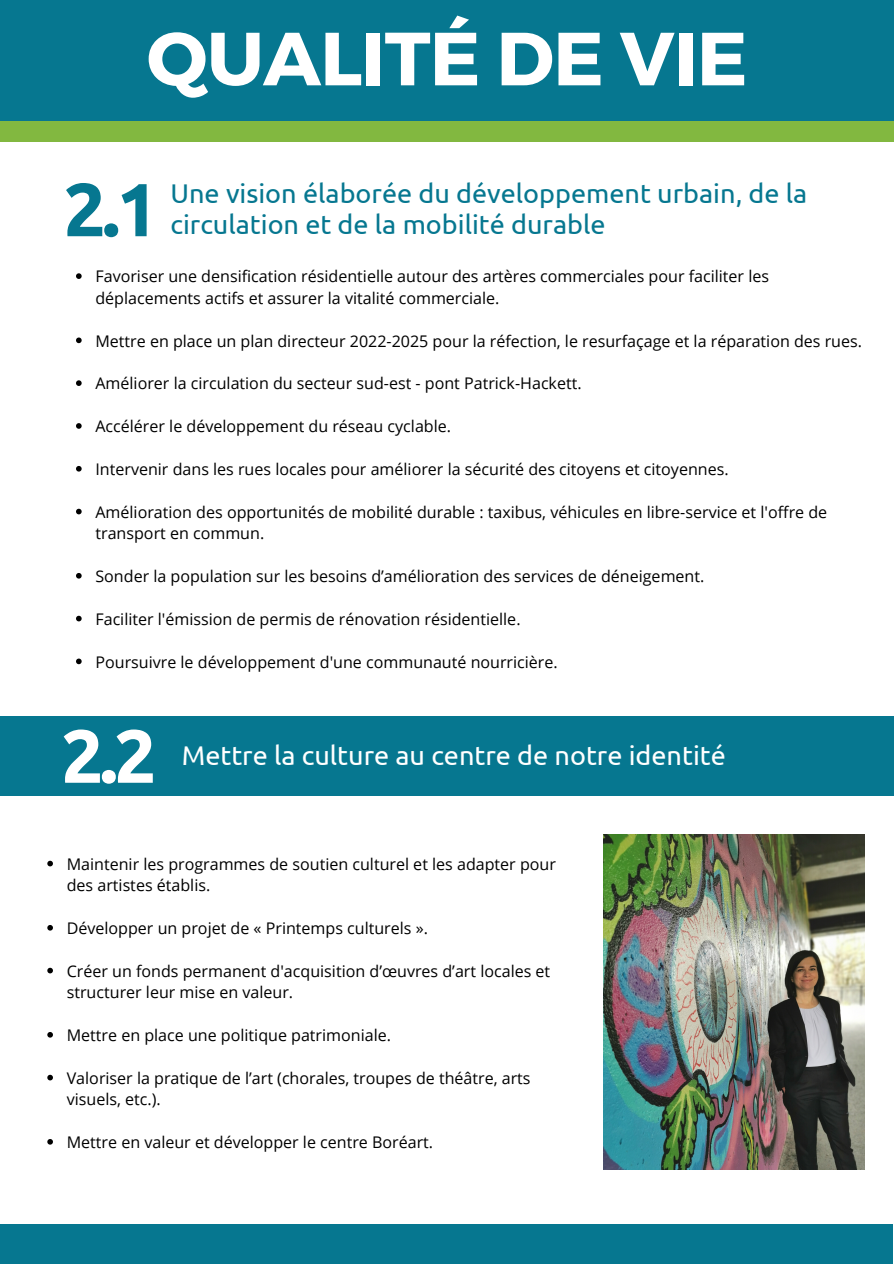
<style>
.page{position:relative;width:894px;height:1264px;background:#fff}
.page>*{position:absolute;margin:0;border:0;box-sizing:border-box;transform-origin:0 0}
.t1{font:700 75px "Montserrat";letter-spacing:-.01em;color:#fff}
.t2{font:700 75px "Ubuntu";color:#067790}
.t3{font:700 75px "Ubuntu";color:#fff}
.t4{font:27px "Ubuntu";color:#067790}
.t5{font:27px "Ubuntu";color:#fff}
.t6{font:16.05px/21.5px "Open Sans";color:#000}
</style>
<div class="page">
<div style="left:0;top:29px;width:893px;height:112px;background:#82b840"></div>
<div style="left:0;top:0;width:893px;height:121px;background:#067790"></div>
<div style="left:0;top:1224px;width:893px;height:39px;background:#067790"></div>
<img style="left:603px;top:834px;width:260px;height:335px">
<svg style="left:76px;top:273px;width:6px;height:6px"></svg>
<svg style="left:76px;top:337px;width:6px;height:6px"></svg>
<svg style="left:76px;top:380px;width:6px;height:6px"></svg>
<svg style="left:76px;top:423px;width:6px;height:6px"></svg>
<svg style="left:76px;top:466px;width:6px;height:5px"></svg>
<svg style="left:76px;top:509px;width:6px;height:5px"></svg>
<svg style="left:76px;top:573px;width:6px;height:5px"></svg>
<svg style="left:76px;top:615px;width:6px;height:6px"></svg>
<svg style="left:76px;top:658px;width:6px;height:6px"></svg>
<svg style="left:47px;top:860px;width:6px;height:6px"></svg>
<svg style="left:47px;top:925px;width:6px;height:5px"></svg>
<svg style="left:47px;top:967px;width:6px;height:6px"></svg>
<svg style="left:47px;top:1032px;width:6px;height:5px"></svg>
<svg style="left:47px;top:1074px;width:6px;height:6px"></svg>
<svg style="left:47px;top:1139px;width:6px;height:5px"></svg>
<div style="left:0;top:716px;width:893px;height:79px;background:#067790"></div>
<p class="t1" style="left:147px;top:10px;width:602px">QUALITÉ DE VIE</p>
<p class="t4" style="left:170px;top:177px;width:638px">Une vision élaborée du développement urbain, de la</p>
<p class="t2" style="left:63px;top:166px;width:97px">2.1</p>
<p class="t4" style="left:170px;top:209px;width:436px">circulation et de la mobilité durable</p>
<p class="t6" style="left:95px;top:265px;width:675px">Favoriser une densification résidentielle autour des artères commerciales pour faciliter les déplacements actifs et assurer la vitalité commerciale.</p>
<p class="t6" style="left:95px;top:329px;width:768px">Mettre en place un plan directeur 2022-2025 pour la réfection, le resurfaçage et la réparation des rues.</p>
<p class="t6" style="left:95px;top:372px;width:487px">Améliorer la circulation du secteur sud-est - pont Patrick-Hackett.</p>
<p class="t6" style="left:95px;top:415px;width:357px">Accélérer le développement du réseau cyclable.</p>
<p class="t6" style="left:95px;top:458px;width:634px">Intervenir dans les rues locales pour améliorer la sécurité des citoyens et citoyennes.</p>
<p class="t6" style="left:95px;top:501px;width:733px">Amélioration des opportunités de mobilité durable : taxibus, véhicules en libre-service et l'offre de transport en commun.</p>
<p class="t6" style="left:95px;top:565px;width:610px">Sonder la population sur les besoins d’amélioration des services de déneigement.</p>
<p class="t6" style="left:95px;top:608px;width:426px">Faciliter l'émission de permis de rénovation résidentielle.</p>
<p class="t6" style="left:95px;top:650px;width:463px">Poursuivre le développement d'une communauté nourricière.</p>
<p class="t3" style="left:61px;top:712px;width:97px">2.2</p>
<p class="t5" style="left:182px;top:739px;width:545px">Mettre la culture au centre de notre identité</p>
<p class="t6" style="left:67px;top:852px;width:490px">Maintenir les programmes de soutien culturel et les adapter pour des artistes établis.</p>
<p class="t6" style="left:67px;top:917px;width:362px">Développer un projet de « Printemps culturels ».</p>
<p class="t6" style="left:67px;top:959px;width:485px">Créer un fonds permanent d'acquisition d’œuvres d’art locales et structurer leur mise en valeur.</p>
<p class="t6" style="left:67px;top:1024px;width:326px">Mettre en place une politique patrimoniale.</p>
<p class="t6" style="left:67px;top:1066px;width:465px">Valoriser la pratique de l’art (chorales, troupes de théâtre, arts visuels, etc.).</p>
<p class="t6" style="left:67px;top:1131px;width:368px">Mettre en valeur et développer le centre Boréart.</p>
</div>
